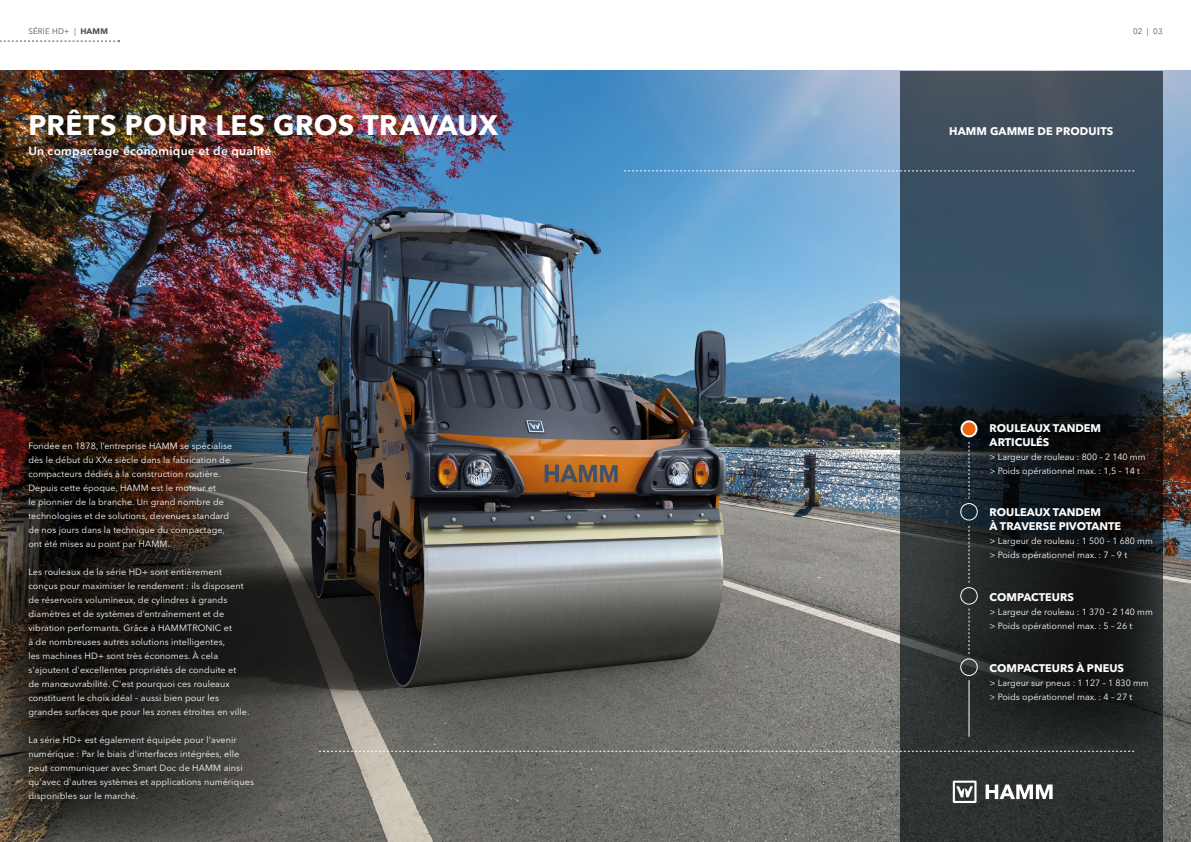
<style>
.page{position:relative;width:1191px;height:842px;background:#fff}
.page>*{position:absolute;margin:0;border:0;box-sizing:border-box;transform-origin:0 0}
.t1{font:700 28px "Avenir Next LT Pro";letter-spacing:.015em;color:#fff}
.t2{font:600 12px "Avenir Next LT Pro";letter-spacing:.02em;color:#fff}
.t3{font:700 11px/14px "Avenir Next LT Pro";color:#fff}
.t4{font:9px/14px "Avenir Next LT Pro";letter-spacing:.01em;color:#fff}
.t5{font:8px "Avenir Next LT Pro";letter-spacing:.02em;color:#485358}
.s1{font-weight:700}
</style>
<div class="page">
<img style="left:0;top:71px;width:1191px;height:771px">
<svg style="left:900px;top:71px;width:262px;height:771px;background:#2a353c"></svg>
<svg style="left:985px;top:784px;width:67px;height:15px"></svg>
<svg style="left:952px;top:781px;width:24px;height:22px"></svg>
<svg style="left:0;top:365px;width:344px;height:477px;background:#312d29"></svg>
<svg style="left:624px;top:171px;width:510px;height:1px"></svg>
<svg style="left:319px;top:751px;width:815px;height:1px"></svg>
<svg style="left:0;top:40px;width:120px;height:2px"></svg>
<div style="left:960px;top:587px;width:17px;height:17px;border:1px solid #fff;border-radius:50%"></div>
<div style="left:960px;top:503px;width:17px;height:17px;border:1px solid #fff;border-radius:50%"></div>
<div style="left:960px;top:659px;width:17px;height:17px;border:1px solid #fff;border-radius:50%"></div>
<svg style="left:968px;top:609px;width:1px;height:45px"></svg>
<svg style="left:968px;top:526px;width:1px;height:57px"></svg>
<svg style="left:968px;top:442px;width:1px;height:57px"></svg>
<hr style="left:968px;top:680px;width:1px;height:57px;background:#fff">
<div style="left:961px;top:421px;width:15px;height:15px;background:#ec6608;border-radius:50%"></div>
<div style="left:960px;top:420px;width:17px;height:17px;border:2px solid #fff;border-radius:50%"></div>
<p class="t5" style="left:28px;top:27px;width:81px">SÉRIE HD+ | <span class="s1">HAMM</span></p>
<h1 class="t1" style="left:28px;top:108px;width:471px">PRÊTS POUR LES GROS TRAVAUX</h1>
<h2 class="t2" style="left:28px;top:143px;width:245px">Un compactage économique et de qualité</h2>
<p class="t4" style="left:28px;top:439px;width:205px">Fondée en 1878, l’entreprise HAMM se spécialise dès le début du XXe siècle dans la fabrication de compacteurs dédiés à la construction routière.<br>Depuis cette époque, HAMM est le moteur et<br>le pionnier de la branche. Un grand nombre de technologies et de solutions, devenues standard de nos jours dans la technique du compactage, ont été mises au point par HAMM.</p>
<p class="t4" style="left:28px;top:565px;width:222px">Les rouleaux de la série HD+ sont entièrement conçus pour maximiser le rendement : ils disposent de réservoirs volumineux, de cylindres à grands diamètres et de systèmes d’entraînement et de vibration performants. Grâce à HAMMTRONIC et<br>à de nombreuses autres solutions intelligentes,<br>les machines HD+ sont très économes. À cela s'ajoutent d'excellentes propriétés de conduite et de manœuvrabilité. C'est pourquoi ces rouleaux constituent le choix idéal – aussi bien pour les grandes surfaces que pour les zones étroites en ville.</p>
<p class="t4" style="left:28px;top:733px;width:227px">La série HD+ est également équipée pour l'avenir numérique : Par le biais d'interfaces intégrées, elle peut communiquer avec Smart Doc de HAMM ainsi qu'avec d'autres systèmes et applications numériques disponibles sur le marché.</p>
<p class="t5" style="left:1133px;top:27px;width:31px">02 | 03</p>
<p class="t3" style="left:949px;top:124px;width:166px">HAMM GAMME DE PRODUITS</p>
<p class="t3" style="left:989px;top:421px;width:113px">ROULEAUX TANDEM<br>ARTICULÉS</p>
<p class="t4" style="left:989px;top:449px;width:157px">&gt; Largeur de rouleau : 800 – 2 140 mm &gt; Poids opérationnel max. : 1,5 – 14 t</p>
<p class="t3" style="left:989px;top:505px;width:133px">ROULEAUX TANDEM<br>À TRAVERSE PIVOTANTE</p>
<p class="t4" style="left:989px;top:534px;width:165px">&gt; Largeur de rouleau : 1 500 – 1 680 mm &gt; Poids opérationnel max. : 7 – 9 t</p>
<p class="t3" style="left:989px;top:590px;width:86px">COMPACTEURS</p>
<p class="t4" style="left:989px;top:604px;width:165px">&gt; Largeur de rouleau : 1 370 – 2 140 mm &gt; Poids opérationnel max. : 5 – 26 t</p>
<p class="t3" style="left:989px;top:660px;width:136px">COMPACTEURS À PNEUS</p>
<p class="t4" style="left:989px;top:675px;width:160px">&gt; Largeur sur pneus : 1 127 – 1 830 mm &gt; Poids opérationnel max. : 4 – 27 t</p>
</div>
